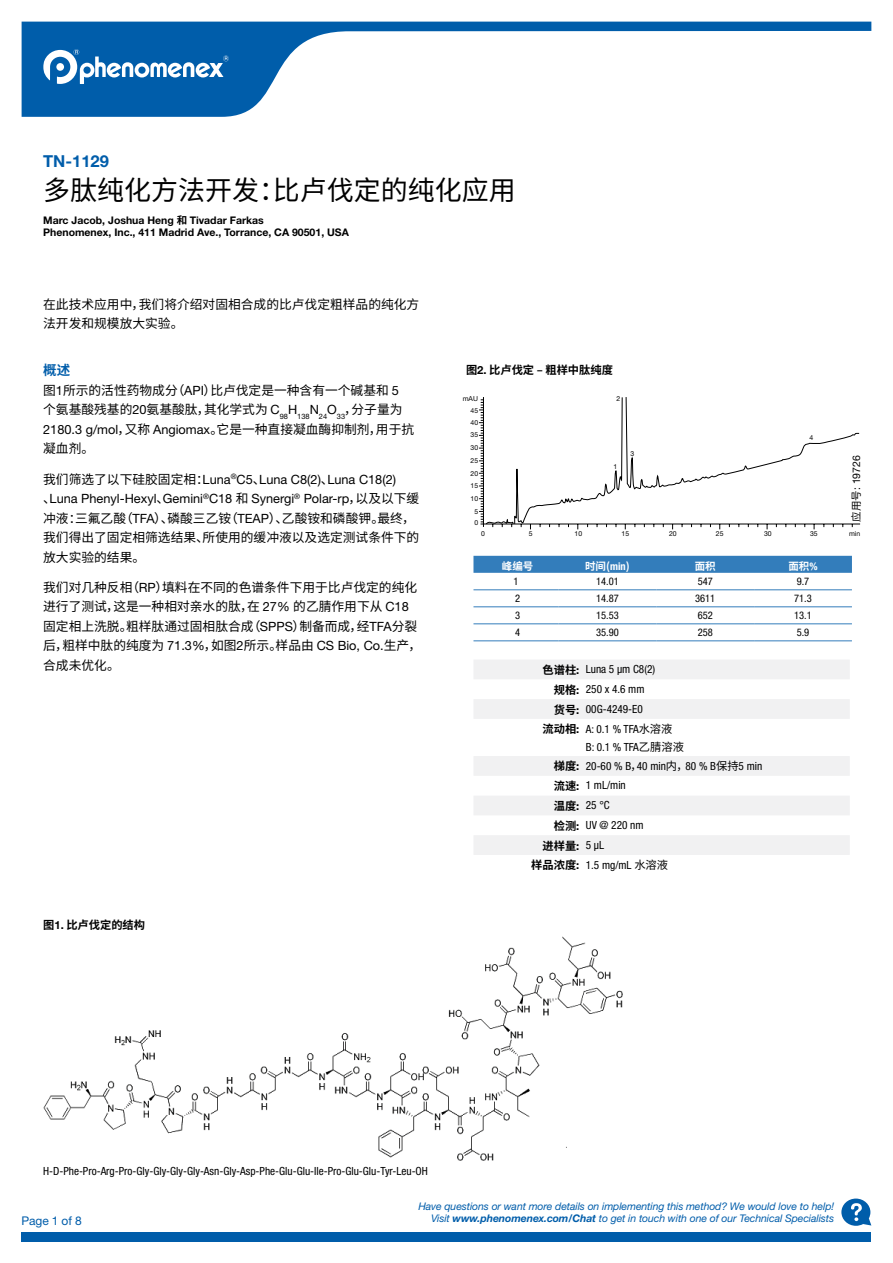
<style>
.page{position:relative;width:893px;height:1263px;background:#fff}
.page>*{position:absolute;margin:0;border:0;box-sizing:border-box;transform-origin:0 0}
.t1{font:27px "Noto Sans Hans";color:#000}
.t2{font:700 16.5px "Helvetica Neue LT Pro";color:#005daa}
.t3{font:700 13.5px "Noto Sans Hans";color:#005daa}
.t4{font:12.75px/19.5px "Noto Sans Hans";color:#000}
.t5{font:12.75px/19.5px "Helvetica Neue LT Pro";color:#000}
.t6{font:12px "Helvetica Neue LT Pro";letter-spacing:-.01em;color:#005daa}
.t7{font:condensed 11.25px/19.5px "Helvetica Neue LT Pro";color:#000}
.t8{font:700 11.25px "Noto Sans Hans";color:#000}
.t9{font:italic 10.5px/12px "Helvetica Neue LT Pro";letter-spacing:-.01em;color:#005daa;text-align:right}
.t10{font:700 10.5px/12px "Helvetica Neue LT Pro";color:#000}
.t11{font:condensed 10.5px "Helvetica Neue LT Pro";color:#000}
.t12{font:700 10.5px "Noto Sans Hans";color:#fff}
.t13{font:10.5px "Helvetica Neue LT Pro";color:#000}
.t14{font:6.9px "Helvetica Neue LT Pro";color:#000}
.s1{font-family:"Noto Sans Hans"}
.s2{font-family:"Helvetica Neue LT Pro"}
.s3{font-family:"Helvetica Neue LT Pro";font-stretch:condensed}
.s4{font-family:"Noto Sans Hans";font-weight:700;font-stretch:normal}
.s5{font-weight:700;font-stretch:normal}
.s6{font-family:"Noto Sans Hans";font-stretch:normal}
.s7{font-family:"Helvetica Neue LT Pro";font-weight:400;font-stretch:condensed}
.s8{font-weight:700}
</style>
<div class="page">
<svg style="left:22px;top:22px;width:849px;height:95px"></svg>
<div style="left:22px;top:1232px;width:849px;height:9px;background:#005daa"></div>
<svg style="left:43px;top:49px;width:186px;height:35px"></svg>
<svg style="left:841px;top:1198px;width:30px;height:28px"></svg>
<img style="left:43px;top:936px;width:579px;height:225px">
<svg style="left:530px;top:397px;width:330px;height:133px"></svg>
<hr style="left:480px;top:524px;width:380px;height:1px;background:#000">
<svg style="left:479px;top:397px;width:147px;height:132px"></svg>
<div style="left:473px;top:556px;width:379px;height:17px;background:#337dbb"></div>
<hr style="left:473px;top:589px;width:85px;height:1px;background:#337dbb">
<hr style="left:558px;top:589px;width:98px;height:1px;background:#337dbb">
<hr style="left:656px;top:589px;width:98px;height:1px;background:#337dbb">
<hr style="left:754px;top:589px;width:98px;height:1px;background:#337dbb">
<hr style="left:473px;top:607px;width:85px;height:1px;background:#337dbb">
<hr style="left:558px;top:607px;width:98px;height:1px;background:#337dbb">
<hr style="left:656px;top:607px;width:98px;height:1px;background:#337dbb">
<hr style="left:754px;top:607px;width:98px;height:1px;background:#337dbb">
<hr style="left:473px;top:624px;width:85px;height:1px;background:#337dbb">
<hr style="left:558px;top:624px;width:98px;height:1px;background:#337dbb">
<hr style="left:656px;top:624px;width:98px;height:1px;background:#337dbb">
<hr style="left:754px;top:624px;width:98px;height:1px;background:#337dbb">
<hr style="left:473px;top:641px;width:85px;height:1px;background:#337dbb">
<hr style="left:558px;top:641px;width:98px;height:1px;background:#337dbb">
<hr style="left:656px;top:641px;width:98px;height:1px;background:#337dbb">
<hr style="left:754px;top:641px;width:98px;height:1px;background:#337dbb">
<svg style="left:474px;top:660px;width:376px;height:195px;fill:#f3f3f4"></svg>
<p class="t2" style="left:43px;top:151px;width:67px">TN-1129</p>
<h1 class="t1" style="left:43px;top:175px;width:474px">多肽纯化方法开发：比卢伐定的纯化应用</h1>
<p class="t10" style="left:43px;top:214px;width:307px">Marc Jacob, Joshua Heng <span class="s1">和</span> Tivadar Farkas<br>Phenomenex, Inc., 411 Madrid Ave., Torrance, CA 90501, USA</p>
<p class="t4" style="left:43px;top:295px;width:378px">在此技术应用中，我们将介绍对固相合成的比卢伐定粗样品的纯化方法开发和规模放大实验。</p>
<p class="t3" style="left:43px;top:363px;width:28px">概述</p>
<p class="t4" style="left:43px;top:381px;width:373px">图<span class="s2">1</span>所示的活性药物成分（<span class="s2">API</span>）比卢伐定是一种含有一个碱基和 <span class="s2">5</span>个氨基酸残基的<span class="s2">20</span>氨基酸肽，其化学式为 <span class="s2">C</span><sub>98</sub><span class="s2">H</span><sub>138</sub><span class="s2">N</span><sub>24</sub><span class="s2">O</span><sub>33</sub>，分子量为<br><span class="s2">2180.3 g/mol</span>，又称 <span class="s2">Angiomax</span>。它是一种直接凝血酶抑制剂，用于抗凝血剂。</p>
<p class="t5" style="left:43px;top:469px;width:378px"><span class="s1">我们筛选了以下硅胶固定相：</span>Luna<sup>®</sup>C5<span class="s1">、</span>Luna C8(2)<span class="s1">、</span>Luna C18(2)<span class="s1">、</span>Luna Phenyl-Hexyl<span class="s1">、</span>Gemini<sup>®</sup>C18 <span class="s1">和</span> Synergi<sup>®</sup> Polar-rp<span class="s1">，以及以下缓</span></p>
<p class="t4" style="left:43px;top:508px;width:378px">冲液：三氟乙酸（<span class="s2">TFA</span>）、磷酸三乙铵（<span class="s2">TEAP</span>）、乙酸铵和磷酸钾。最终，我们得出了固定相筛选结果、所使用的缓冲液以及选定测试条件下的放大实验的结果。</p>
<p class="t4" style="left:43px;top:578px;width:379px">我们对几种反相（<span class="s2">RP</span>）填料在不同的色谱条件下用于比卢伐定的纯化进行了测试，这是一种相对亲水的肽，在 <span class="s2">27%</span> 的乙腈作用下从 <span class="s2">C18</span>固定相上洗脱。粗样肽通过固相肽合成（<span class="s2">SPPS</span>）制备而成，经<span class="s2">TFA</span>分裂后，粗样中肽的纯度为 <span class="s2">71.3%</span>，如图<span class="s2">2</span>所示。样品由 <span class="s2">CS Bio, Co.</span>生产，合成未优化。</p>
<p class="t8" style="left:43px;top:918px;width:103px">图<span class="s2">1.</span> 比卢伐定的结构</p>
<p class="t8" style="left:466px;top:363px;width:148px">图<span class="s2">2.</span> 比卢伐定 – 粗样中肽纯度</p>
<p class="t14" style="left:463px;top:394px;width:17px">mAU</p>
<p class="t14" style="left:471px;top:406px;width:9px">45</p>
<p class="t14" style="left:471px;top:418px;width:9px">40</p>
<p class="t14" style="left:471px;top:431px;width:9px">35</p>
<p class="t14" style="left:471px;top:443px;width:9px">30</p>
<p class="t14" style="left:471px;top:456px;width:9px">25</p>
<p class="t14" style="left:471px;top:469px;width:9px">20</p>
<p class="t14" style="left:471px;top:481px;width:9px">15</p>
<p class="t14" style="left:471px;top:494px;width:9px">10</p>
<p class="t14" style="left:474px;top:507px;width:5px">5</p>
<p class="t14" style="left:474px;top:519px;width:5px">0</p>
<p class="t14" style="left:481px;top:529px;width:5px">0</p>
<p class="t14" style="left:529px;top:529px;width:5px">5</p>
<p class="t14" style="left:574px;top:529px;width:9px">10</p>
<p class="t14" style="left:617px;top:394px;width:5px">2</p>
<p class="t14" style="left:613px;top:462px;width:5px">1</p>
<p class="t14" style="left:630px;top:449px;width:5px">3</p>
<p class="t14" style="left:809px;top:434px;width:5px">4</p>
<p class="t13" style="left:850px;top:522px;width:68px;rotate:-90deg"><span class="s1">应用号</span>: 19726</p>
<p class="t14" style="left:621px;top:529px;width:9px">15</p>
<p class="t14" style="left:669px;top:530px;width:9px">20</p>
<p class="t14" style="left:716px;top:530px;width:9px">25</p>
<p class="t14" style="left:764px;top:530px;width:9px">30</p>
<p class="t14" style="left:810px;top:530px;width:9px">35</p>
<p class="t14" style="left:849px;top:530px;width:13px">min</p>
<p class="t12" style="left:502px;top:560px;width:33px">峰编号</p>
<p class="t12" style="left:585px;top:560px;width:46px">时间(<span class="s3">min</span>)</p>
<p class="t12" style="left:695px;top:560px;width:22px">面积</p>
<p class="t12" style="left:788px;top:560px;width:31px">面积<span class="s3">%</span></p>
<p class="t11" style="left:513px;top:575px;width:7px">1</p>
<p class="t11" style="left:596px;top:575px;width:24px">14.01</p>
<p class="t11" style="left:698px;top:575px;width:17px">547</p>
<p class="t11" style="left:797px;top:575px;width:14px">9.7</p>
<p class="t11" style="left:515px;top:592px;width:7px">2</p>
<p class="t11" style="left:596px;top:592px;width:24px">14.87</p>
<p class="t11" style="left:695px;top:592px;width:22px">3611</p>
<p class="t11" style="left:794px;top:592px;width:19px">71.3</p>
<p class="t11" style="left:515px;top:609px;width:7px">3</p>
<p class="t11" style="left:596px;top:609px;width:24px">15.53</p>
<p class="t11" style="left:698px;top:609px;width:17px">652</p>
<p class="t11" style="left:794px;top:609px;width:19px">13.1</p>
<p class="t11" style="left:515px;top:626px;width:7px">4</p>
<p class="t11" style="left:596px;top:626px;width:24px">35.90</p>
<p class="t11" style="left:698px;top:626px;width:17px">258</p>
<p class="t11" style="left:797px;top:626px;width:14px">5.9</p>
<p class="t7" style="left:542px;top:659px;width:114px"><span class="s4">色谱柱</span><span class="s5">:</span> Luna 5 μm C8(2)</p>
<p class="t7" style="left:554px;top:679px;width:92px"><span class="s4">规格</span><span class="s5">:</span> 250 x 4.6 mm</p>
<p class="t7" style="left:554px;top:699px;width:91px"><span class="s4">货号</span><span class="s5">:</span> 00G-4249-E0</p>
<p class="t7" style="left:542px;top:719px;width:131px"><span class="s4">流动相</span><span class="s5">:</span> A: 0.1 % TFA<span class="s6">水溶液</span></p>
<p class="t7" style="left:554px;top:737px;width:210px;text-indent:32px">B: 0.1 % TFA<span class="s6">乙腈溶液<br></span><span class="s4">梯度</span><span class="s5">:</span> 20-60 % B<span class="s6">，</span>40 min<span class="s6">内，</span>80 % B<span class="s6">保持</span>5 min<span class="s4">流速</span><span class="s5">:</span> 1 mL/min<br><span class="s4">温度</span><span class="s5">:</span> 25 °C<br><span class="s4">检测</span><span class="s5">:</span> UV @ 220 nm</p>
<p class="t8" style="left:542px;top:839px;width:63px">进样量<span class="s2">:</span> <span class="s7">5 μL</span></p>
<p class="t7" style="left:531px;top:855px;width:138px"><span class="s4">样品浓度</span><span class="s5">:</span> 1.5 mg/mL <span class="s6">水溶液</span></p>
<p class="t7" style="left:43px;top:1161px;width:386px">H-D-Phe-Pro-Arg-Pro-Gly-Gly-Gly-Gly-Asn-Gly-Asp-Phe-Glu-Glu-Ile-Pro-Glu-Glu-Tyr-Leu-OH</p>
<p class="t6" style="left:22px;top:1213px;width:62px">Page 1 of 8</p>
<p class="t9" style="left:418px;top:1199px;width:417px">Have questions or want more details on implementing this method? We would love to help!<br>Visit <span class="s8">www.phenomenex.com/Chat</span> to get in touch with one of our Technical Specialists</p>
</div>
